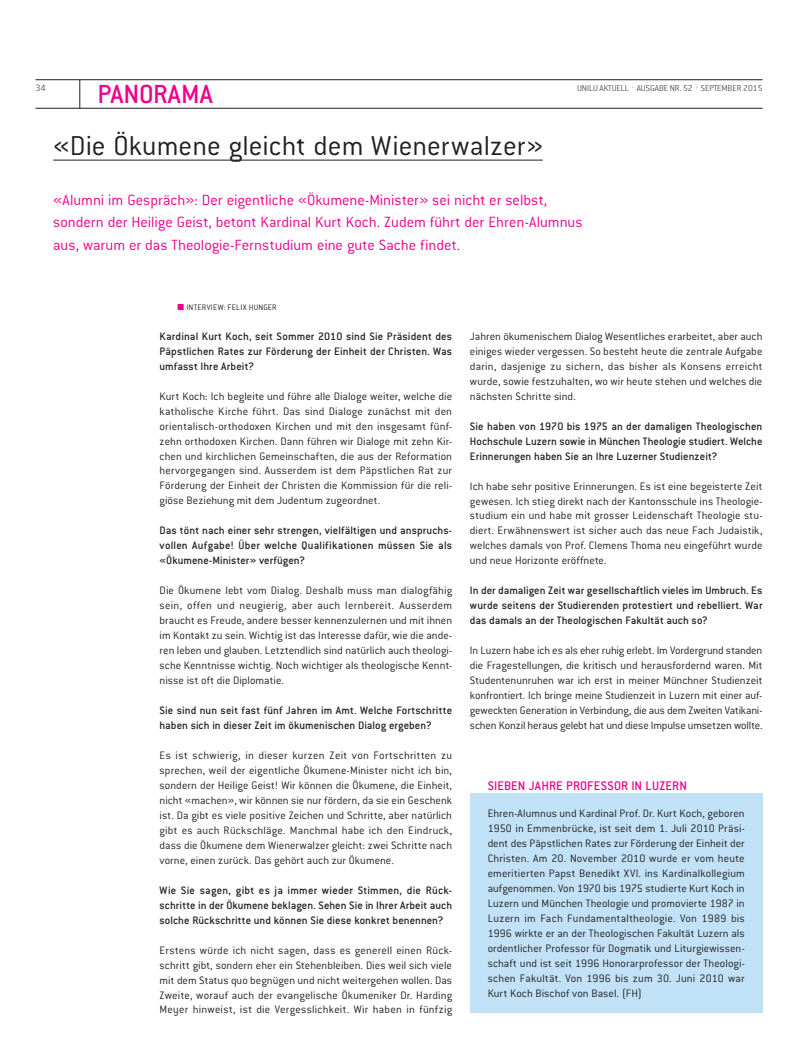
<style>
.page{position:relative;width:798px;height:1063px;background:#fff}
.page>*{position:absolute;margin:0;border:0;box-sizing:border-box;transform-origin:0 0}
.t1{font:300 30px "Conduit ITC Std";color:#231f20}
.t2{font:500 28.75px "Conduit ITC Std";letter-spacing:.005em;color:#ed028c}
.t3{font:300 16.25px/22.5px "Conduit ITC Std";color:#ed028c}
.t4{font:500 13.75px "Conduit ITC Std";letter-spacing:.01em;color:#ed028c}
.t5{font:300 11.88px/15px "Conduit ITC Std";letter-spacing:.005em;color:#231f20;text-align:justify}
.t6{font:500 11.88px/15px "Conduit ITC Std";letter-spacing:.005em;color:#231f20;text-align:justify}
.t7{font:200 10px "Conduit ITC Std";color:#231f20}
.t8{font:200 9.38px "Conduit ITC Std";color:#231f20}
.t9{font:300 8.75px "Conduit ITC Std";letter-spacing:.02em;color:#231f20}
.t10{font:8.75px "Zapf Dingbats Std";color:#ed028c}
.s1{color:#ed028c}
</style>
<div class="page">
<hr style="left:35px;top:80px;width:727px;height:1px;background:#231f20">
<hr style="left:35px;top:108px;width:727px;height:1px;background:#231f20">
<svg style="left:80px;top:80px;width:1px;height:28px"></svg>
<hr style="left:53px;top:160px;width:489px;height:1px;background:#231f20">
<div style="left:469px;top:793px;width:293px;height:220px;background:#c1e2f6"></div>
<h2 class="t2" style="left:97px;top:77px;width:117px">PANORAMA</h2>
<h1 class="t1" style="left:53px;top:127px;width:491px">«Die Ökumene gleicht dem Wienerwalzer»</h1>
<h3 class="t3" style="left:53px;top:188px;width:530px">«Alumni im Gespräch»: Der eigentliche «Ökumene-Minister» sei nicht er selbst, sondern der Heilige Geist, betont Kardinal Kurt Koch. Zudem führt der Ehren-Alumnus aus, warum er das Theologie-Fernstudium eine gute Sache findet.</h3>
<p class="t7" style="left:35px;top:82px;width:12px">34</p>
<p class="t8" style="left:577px;top:82px;width:187px">UNILU AKTUELL <span class="s1">·</span> AUSGABE NR. 52 <span class="s1">·</span> SEPTEMBER 2015</p>
<p class="t9" style="left:177px;top:302px;width:101px"><span class="s1">■</span> INTERVIEW: FELIX HUNGER</p>
<p class="t6" style="left:159px;top:328px;width:294px">Kardinal Kurt Koch, seit Sommer 2010 sind Sie Präsident des Päpstlichen Rates zur Förderung der Einheit der Christen. Was umfasst Ihre Arbeit?</p>
<p class="t5" style="left:159px;top:388px;width:294px">Kurt Koch: Ich begleite und führe alle Dialoge weiter, welche die katholische Kirche führt. Das sind Dialoge zunächst mit den orientalisch-orthodoxen Kirchen und mit den insgesamt fünf&shy;zehn orthodoxen Kirchen. Dann führen wir Dialoge mit zehn Kir&shy;chen und kirchlichen Gemeinschaften, die aus der Reformation hervorgegangen sind. Ausserdem ist dem Päpstlichen Rat zur Förderung der Einheit der Christen die Kommission für die reli&shy;giöse Beziehung mit dem Judentum zugeordnet.</p>
<p class="t6" style="left:159px;top:523px;width:294px">Das tönt nach einer sehr strengen, vielfältigen und anspruchs&shy;vollen Aufgabe! Über welche Qualifikationen müssen Sie als «Ökumene-Minister» verfügen?</p>
<p class="t5" style="left:159px;top:583px;width:294px">Die Ökumene lebt vom Dialog. Deshalb muss man dialogfähig sein, offen und neugierig, aber auch lernbereit. Ausserdem braucht es Freude, andere besser kennenzulernen und mit ihnen im Kontakt zu sein. Wichtig ist das Interesse dafür, wie die ande&shy;ren leben und glauben. Letztendlich sind natürlich auch theologi&shy;sche Kenntnisse wichtig. Noch wichtiger als theologische Kennt&shy;nisse ist oft die Diplomatie.</p>
<p class="t6" style="left:159px;top:702px;width:294px">Sie sind nun seit fast fünf Jahren im Amt. Welche Fortschritte haben sich in dieser Zeit im ökumenischen Dialog ergeben?</p>
<p class="t5" style="left:159px;top:747px;width:294px">Es ist schwierig, in dieser kurzen Zeit von Fortschritten zu sprechen, weil der eigentliche Ökumene-Minister nicht ich bin, sondern der Heilige Geist! Wir können die Ökumene, die Einheit, nicht «machen», wir können sie nur fördern, da sie ein Geschenk ist. Da gibt es viele positive Zeichen und Schritte, aber natürlich gibt es auch Rückschläge. Manchmal habe ich den Eindruck, dass die Ökumene dem Wienerwalzer gleicht: zwei Schritte nach vorne, einen zurück. Das gehört auch zur Ökumene.</p>
<p class="t6" style="left:159px;top:882px;width:294px">Wie Sie sagen, gibt es ja immer wieder Stimmen, die Rück&shy;schritte in der Ökumene beklagen. Sehen Sie in Ihrer Arbeit auch solche Rückschritte und können Sie diese konkret benennen?</p>
<p class="t5" style="left:159px;top:942px;width:294px">Erstens würde ich nicht sagen, dass es generell einen Rück&shy;schritt gibt, sondern eher ein Stehenbleiben. Dies weil sich viele mit dem Status quo begnügen und nicht weitergehen wollen. Das Zweite, worauf auch der evangelische Ökumeniker Dr. Harding Meyer hinweist, ist die Vergesslichkeit. Wir haben in fünfzig</p>
<p class="t10" style="left:184px;top:303px;width:4px">■</p>
<p class="t5" style="left:469px;top:328px;width:294px">Jahren ökumenischem Dialog Wesentliches erarbeitet, aber auch einiges wieder vergessen. So besteht heute die zentrale Aufgabe darin, dasjenige zu sichern, das bisher als Konsens erreicht wurde, sowie festzuhalten, wo wir heute stehen und welches die nächsten Schritte sind.</p>
<p class="t6" style="left:469px;top:418px;width:294px">Sie haben von 1970 bis 1975 an der damaligen Theologischen Hochschule Luzern sowie in München Theologie studiert. Welche Erinnerungen haben Sie an Ihre Luzerner Studienzeit?</p>
<p class="t5" style="left:469px;top:478px;width:294px">Ich habe sehr positive Erinnerungen. Es ist eine begeisterte Zeit gewesen. Ich stieg direkt nach der Kantonsschule ins Theologie&shy;studium ein und habe mit grosser Leidenschaft Theologie stu&shy;diert. Erwähnenswert ist sicher auch das neue Fach Judaistik, welches damals von Prof. Clemens Thoma neu eingeführt wurde und neue Horizonte eröffnete.</p>
<p class="t6" style="left:469px;top:583px;width:294px">In der damaligen Zeit war gesellschaftlich vieles im Umbruch. Es wurde seitens der Studierenden protestiert und rebelliert. War das damals an der Theologischen Fakultät auch so?</p>
<p class="t5" style="left:469px;top:643px;width:294px">In Luzern habe ich es als eher ruhig erlebt. Im Vordergrund standen die Fragestellungen, die kritisch und herausfordernd waren. Mit Studentenunruhen war ich erst in meiner Münchner Studienzeit konfrontiert. Ich bringe meine Studienzeit in Luzern mit einer auf&shy;geweckten Generation in Verbindung, die aus dem Zweiten Vatikani&shy;schen Konzil heraus gelebt hat und diese Impulse umsetzen wollte.</p>
<p class="t4" style="left:487px;top:777px;width:201px">SIEBEN JAHRE PROFESSOR IN LUZERN</p>
<p class="t5" style="left:487px;top:806px;width:258px">Ehren-Alumnus und Kardinal Prof. Dr. Kurt Koch, geboren 1950 in Emmenbrücke, ist seit dem 1. Juli 2010 Präsi&shy;dent des Päpstlichen Rates zur Förderung der Einheit der Christen. Am 20. November 2010 wurde er vom heute emeritierten Papst Benedikt XVI. ins Kardinalkollegium aufgenommen. Von 1970 bis 1975 studierte Kurt Koch in Luzern und München Theologie und promovierte 1987 in Luzern im Fach Fundamentaltheologie. Von 1989 bis 1996 wirkte er an der Theologischen Fakultät Luzern als ordentlicher Professor für Dogmatik und Liturgiewissen&shy;schaft und ist seit 1996 Honorarprofessor der Theologi&shy;schen Fakultät. Von 1996 bis zum 30. Juni 2010 war Kurt Koch Bischof von Basel. (FH)</p>
</div>
